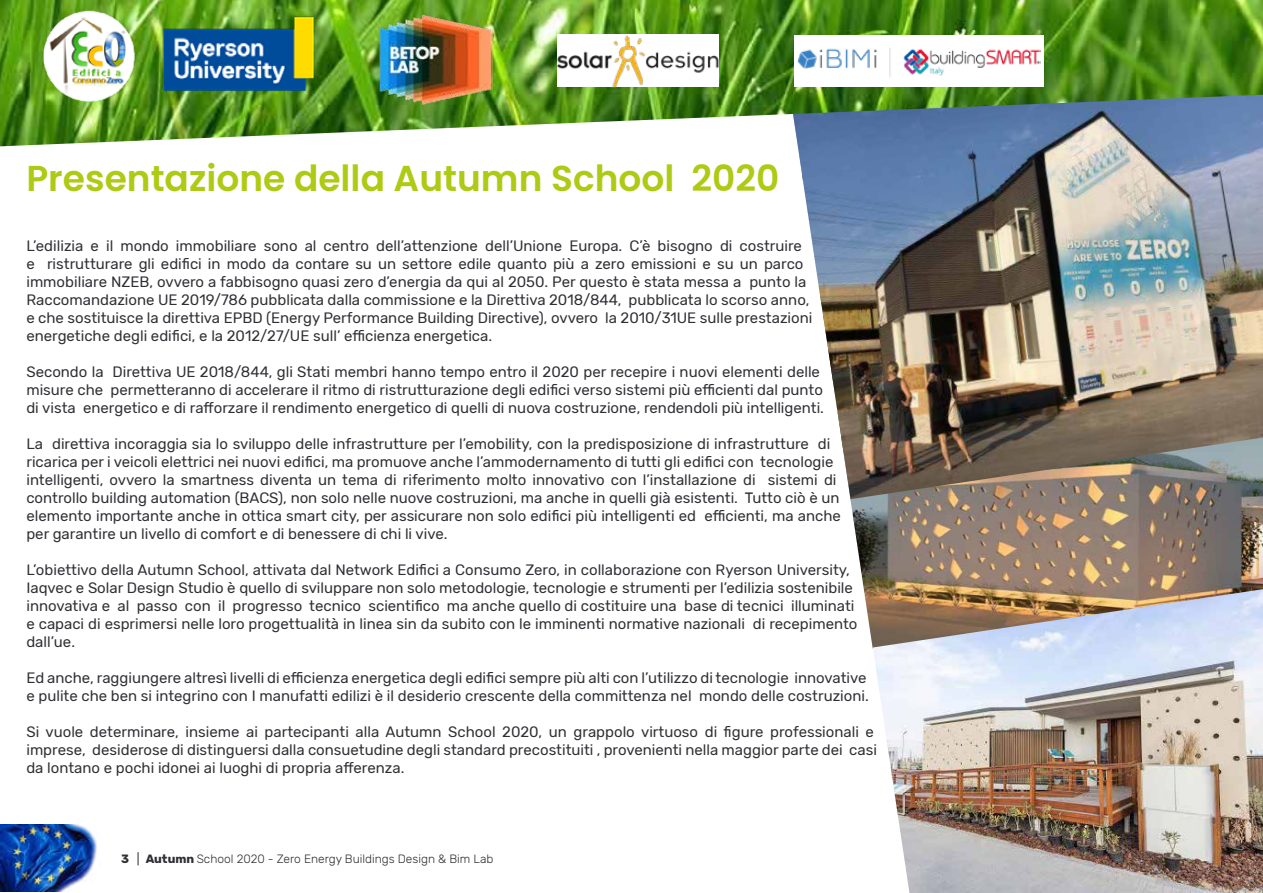
<style>
.page{position:relative;width:1263px;height:893px;background:#fff}
.page>*{position:absolute;margin:0;border:0;box-sizing:border-box;transform-origin:0 0}
.t1{font:600 36px "Poppins";color:#afca14}
.t2{font:15px/18px "Rubik";color:#2f2f34}
.t3{font:300 12px "Rubik";color:#2f2f34}
.s1{font-weight:700}
.s2{font-weight:400}
</style>
<div class="page">
<img style="left:850px;top:499px;width:413px;height:150px">
<img style="left:873px;top:589px;width:390px;height:304px">
<img style="left:797px;top:146px;width:466px;height:353px">
<img style="left:0;top:0;width:1263px;height:146px">
<img style="left:34px;top:9px;width:116px;height:93px">
<img style="left:157px;top:10px;width:166px;height:90px">
<img style="left:557px;top:35px;width:162px;height:52px">
<img style="left:378px;top:14px;width:115px;height:90px">
<div style="left:794px;top:35px;width:249px;height:51px;background:#fff"></div>
<img style="left:797px;top:48px;width:243px;height:29px">
<img style="left:1px;top:825px;width:96px;height:67px">
<h1 class="t1" style="left:26px;top:157px;width:754px">Presentazione della Autumn School 2020</h1>
<p class="t2" style="left:26px;top:238px;width:788px">L’edilizia e il mondo immobiliare sono al centro dell’attenzione dell’Unione Europa. C’è bisogno di costruire e ristrutturare gli edifici in modo da contare su un settore edile quanto più a zero emissioni e su un parco immobiliare NZEB, ovvero a fabbisogno quasi zero d’energia da qui al 2050. Per questo è stata messa a punto la Raccomandazione UE 2019/786 pubblicata dalla commissione e la Direttiva 2018/844, pubblicata lo scorso anno, e che sostituisce la direttiva EPBD (Energy Performance Building Directive), ovvero la 2010/31UE sulle prestazioni energetiche degli edifici, e la 2012/27/UE sull’ efficienza energetica.</p>
<p class="t2" style="left:26px;top:364px;width:799px">Secondo la Direttiva UE 2018/844, gli Stati membri hanno tempo entro il 2020 per recepire i nuovi elementi delle misure che permetteranno di accelerare il ritmo di ristrutturazione degli edifici verso sistemi più efficienti dal punto di vista energetico e di rafforzare il rendimento energetico di quelli di nuova costruzione, rendendoli più intelligenti.</p>
<p class="t2" style="left:26px;top:436px;width:816px">La direttiva incoraggia sia lo sviluppo delle infrastrutture per l’emobility, con la predisposizione di infrastrutture di ricarica per i veicoli elettrici nei nuovi edifici, ma promuove anche l’ammodernamento di tutti gli edifici con tecnologie intelligenti, ovvero la smartness diventa un tema di riferimento molto innovativo con l’installazione di sistemi di controllo building automation (BACS), non solo nelle nuove costruzioni, ma anche in quelli già esistenti. Tutto ciò è un elemento importante anche in ottica smart city, per assicurare non solo edifici più intelligenti ed efficienti, ma anche per garantire un livello di comfort e di benessere di chi li vive.</p>
<p class="t2" style="left:26px;top:562px;width:833px">L’obiettivo della Autumn School, attivata dal Network Edifici a Consumo Zero, in collaborazione con Ryerson University, Iaqvec e Solar Design Studio è quello di sviluppare non solo metodologie, tecnologie e strumenti per l’edilizia sostenibile innovativa e al passo con il progresso tecnico scientifico ma anche quello di costituire una base di tecnici illuminati e capaci di esprimersi nelle loro progettualità in linea sin da subito con le imminenti normative nazionali di recepimento dall’ue.</p>
<p class="t2" style="left:26px;top:670px;width:844px">Ed anche, raggiungere altresì livelli di efficienza energetica degli edifici sempre più alti con l’utilizzo di tecnologie innovative e pulite che ben si integrino con I manufatti edilizi è il desiderio crescente della committenza nel mondo delle costruzioni.</p>
<p class="t2" style="left:26px;top:724px;width:852px">Si vuole determinare, insieme ai partecipanti alla Autumn School 2020, un grappolo virtuoso di figure professionali e imprese, desiderose di distinguersi dalla consuetudine degli standard precostituiti , provenienti nella maggior parte dei casi da lontano e pochi idonei ai luoghi di propria afferenza.</p>
<p class="t3" style="left:121px;top:852px;width:374px"><span class="s1">3</span> <span class="s2">|</span> <span class="s1">Autumn</span> School 2020 - Zero Energy Buildings Design &amp; Bim Lab</p>
</div>
